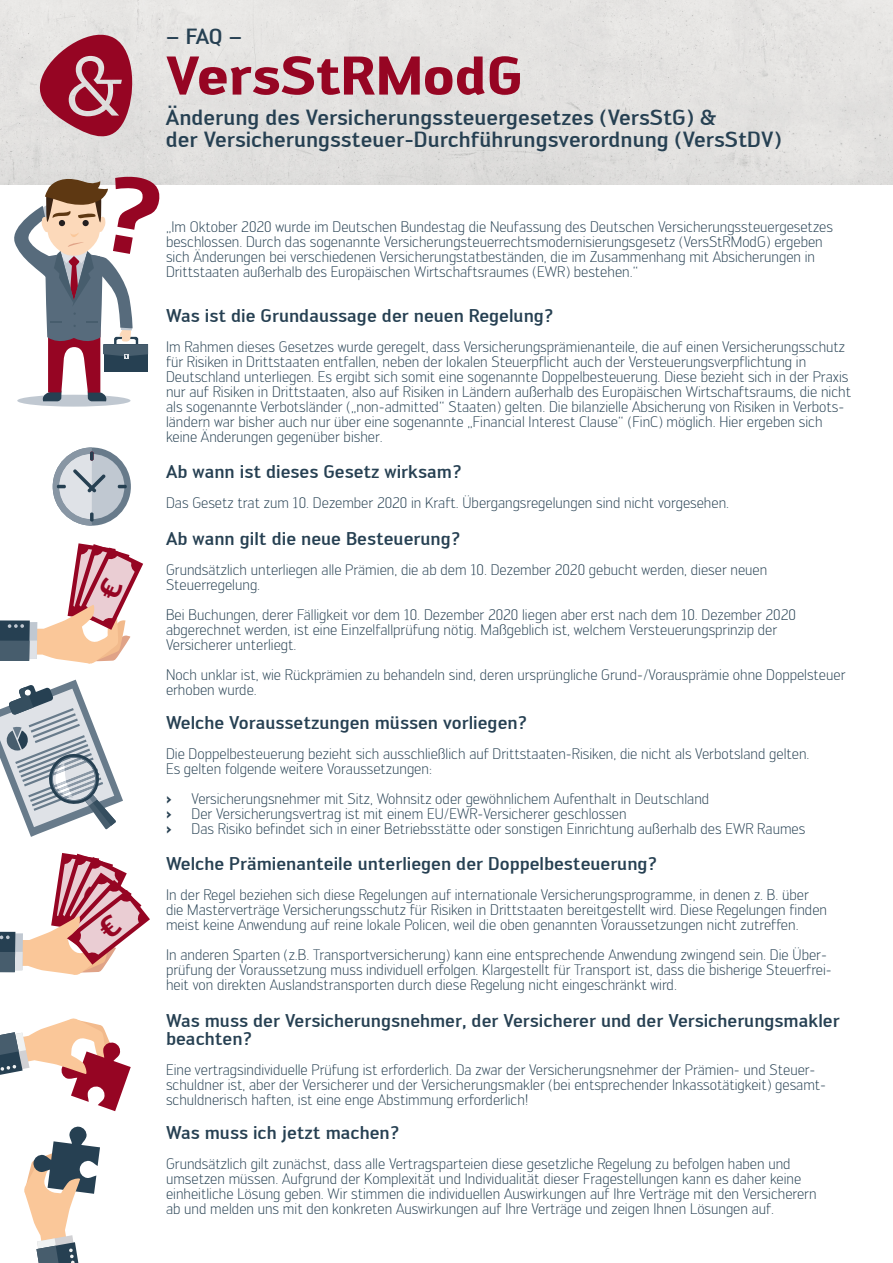
<style>
.page{position:relative;width:893px;height:1263px;background:#fff}
.page>*{position:absolute;margin:0;border:0;box-sizing:border-box;transform-origin:0 0}
.t1{font:700 53.55px "Engel";color:#960523}
.t2{font:500 21.45px/21.5px "Engel";color:#264052}
.t3{font:500 18px/18px "Engel";color:#264052}
.t4{font:300 15px/15px "Engel";color:#264052}
.t5{font:700 15px "Engel";color:#264052}
</style>
<div class="page">
<div style="left:0;top:0;width:893px;height:185px;background:#e2e1e0"></div>
<svg style="left:17px;top:395px;width:114px;height:12px"></svg>
<svg style="left:53px;top:447px;width:78px;height:79px"></svg>
<div style="left:59px;top:454px;width:65px;height:65px;background:#c0c8d1;border-radius:50%"></div>
<svg style="left:118px;top:485px;width:9px;height:3px"></svg>
<svg style="left:53px;top:447px;width:53px;height:79px"></svg>
<svg style="left:0;top:680px;width:123px;height:157px"></svg>
<svg style="left:24px;top:1126px;width:76px;height:137px"></svg>
<svg style="left:0;top:1018px;width:131px;height:93px"></svg>
<svg style="left:32px;top:26px;width:104px;height:118px;background:#bd7684"></svg>
<svg style="left:9px;top:174px;width:153px;height:227px"></svg>
<svg style="left:0;top:543px;width:143px;height:121px"></svg>
<svg style="left:0;top:853px;width:150px;height:122px"></svg>
<h2 class="t2" style="left:166px;top:26px;width:78px">– FAQ –</h2>
<h1 class="t1" style="left:166px;top:43px;width:358px">VersStRModG</h1>
<h2 class="t2" style="left:166px;top:107px;width:617px">Änderung des Versicherungssteuergesetzes (VersStG) &amp;<br>der Versicherungssteuer-Durchführungsverordnung (VersStDV)</h2>
<p class="t4" style="left:166px;top:219px;width:668px">„Im Oktober 2020 wurde im Deutschen Bundestag die Neufassung des Deutschen Versicherungssteuergesetzes beschlossen. Durch das sogenannte Versicherungsteuerrechtsmodernisierungsgesetz (VersStRModG) ergeben sich Änderungen bei verschiedenen Versicherungstatbeständen, die im Zusammenhang mit Absicherungen in Drittstaaten außerhalb des Europäischen Wirtschaftsraumes (EWR) bestehen.“</p>
<p class="t3" style="left:166px;top:306px;width:389px">Was ist die Grundaussage der neuen Regelung?</p>
<p class="t4" style="left:166px;top:339px;width:686px">Im Rahmen dieses Gesetzes wurde geregelt, dass Versicherungsprämienanteile, die auf einen Versicherungsschutz für Risiken in Drittstaaten entfallen, neben der lokalen Steuerpflicht auch der Versteuerungsverpflichtung in Deutschland unterliegen. Es ergibt sich somit eine sogenannte Doppelbesteuerung. Diese bezieht sich in der Praxis nur auf Risiken in Drittstaaten, also auf Risiken in Ländern außerhalb des Europäischen Wirtschaftsraums, die nicht als sogenannte Verbotsländer („non-admitted“ Staaten) gelten. Die bilanzielle Absicherung von Risiken in Verbots&shy;ländern war bisher auch nur über eine sogenannte „Financial Interest Clause“ (FinC) möglich. Hier ergeben sich keine Änderungen gegenüber bisher.</p>
<p class="t3" style="left:166px;top:463px;width:297px">Ab wann ist dieses Gesetz wirksam?</p>
<p class="t4" style="left:166px;top:495px;width:565px">Das Gesetz trat zum 10. Dezember 2020 in Kraft. Übergangsregelungen sind nicht vorgesehen.</p>
<p class="t3" style="left:166px;top:529px;width:296px">Ab wann gilt die neue Besteuerung?</p>
<p class="t4" style="left:166px;top:562px;width:603px">Grundsätzlich unterliegen alle Prämien, die ab dem 10. Dezember 2020 gebucht werden, dieser neuen<br>Steuerregelung.</p>
<p class="t4" style="left:166px;top:607px;width:631px">Bei Buchungen, derer Fälligkeit vor dem 10. Dezember 2020 liegen aber erst nach dem 10. Dezember 2020 abgerechnet werden, ist eine Einzelfallprüfung nötig. Maßgeblich ist, welchem Versteuerungsprinzip der<br>Versicherer unterliegt.</p>
<p class="t4" style="left:166px;top:667px;width:681px">Noch unklar ist, wie Rückprämien zu behandeln sind, deren ursprüngliche Grund-/Vorausprämie ohne Doppelsteuer erhoben wurde.</p>
<p class="t3" style="left:166px;top:714px;width:363px">Welche Voraussetzungen müssen vorliegen?</p>
<p class="t4" style="left:166px;top:747px;width:645px">Die Doppelbesteuerung bezieht sich ausschließlich auf Drittstaaten-Risiken, die nicht als Verbotsland gelten.<br>Es gelten folgende weitere Voraussetzungen:</p>
<p class="t5" style="left:166px;top:790px;width:8px">›</p>
<p class="t4" style="left:192px;top:792px;width:519px">Versicherungsnehmer mit Sitz, Wohnsitz oder gewöhnlichem Aufenthalt in Deutschland</p>
<p class="t5" style="left:166px;top:805px;width:8px">›</p>
<p class="t4" style="left:192px;top:807px;width:437px">Der Versicherungsvertrag ist mit einem EU/EWR-Versicherer geschlossen</p>
<p class="t5" style="left:166px;top:820px;width:8px">›</p>
<p class="t4" style="left:192px;top:822px;width:615px">Das Risiko befindet sich in einer Betriebsstätte oder sonstigen Einrichtung außerhalb des EWR Raumes</p>
<p class="t3" style="left:166px;top:854px;width:493px">Welche Prämienanteile unterliegen der Doppelbesteuerung?</p>
<p class="t4" style="left:166px;top:887px;width:662px">In der Regel beziehen sich diese Regelungen auf internationale Versicherungsprogramme, in denen z. B. über die Masterverträge Versicherungsschutz für Risiken in Drittstaaten bereitgestellt wird. Diese Regelungen finden meist keine Anwendung auf reine lokale Policen, weil die oben genannten Voraussetzungen nicht zutreffen.</p>
<p class="t4" style="left:166px;top:947px;width:667px">In anderen Sparten (z.B. Transportversicherung) kann eine entsprechende Anwendung zwingend sein. Die Über&shy;prüfung der Voraussetzung muss individuell erfolgen. Klargestellt für Transport ist, dass die bisherige Steuerfrei&shy;heit von direkten Auslandstransporten durch diese Regelung nicht eingeschränkt wird.</p>
<p class="t3" style="left:166px;top:1011px;width:675px">Was muss der Versicherungsnehmer, der Versicherer und der Versicherungsmakler beachten?</p>
<p class="t4" style="left:166px;top:1062px;width:662px">Eine vertragsindividuelle Prüfung ist erforderlich. Da zwar der Versicherungsnehmer der Prämien- und Steuer&shy;schuldner ist, aber der Versicherer und der Versicherungsmakler (bei entsprechender Inkassotätigkeit) gesamt&shy;schuldnerisch haften, ist eine enge Abstimmung erforderlich!</p>
<p class="t3" style="left:166px;top:1123px;width:235px">Was muss ich jetzt machen?</p>
<p class="t4" style="left:166px;top:1156px;width:652px">Grundsätzlich gilt zunächst, dass alle Vertragsparteien diese gesetzliche Regelung zu befolgen haben und umsetzen müssen. Aufgrund der Komplexität und Individualität dieser Fragestellungen kann es daher keine einheitliche Lösung geben. Wir stimmen die individuellen Auswirkungen auf Ihre Verträge mit den Versicherern ab und melden uns mit den konkreten Auswirkungen auf Ihre Verträge und zeigen Ihnen Lösungen auf.</p>
</div>
